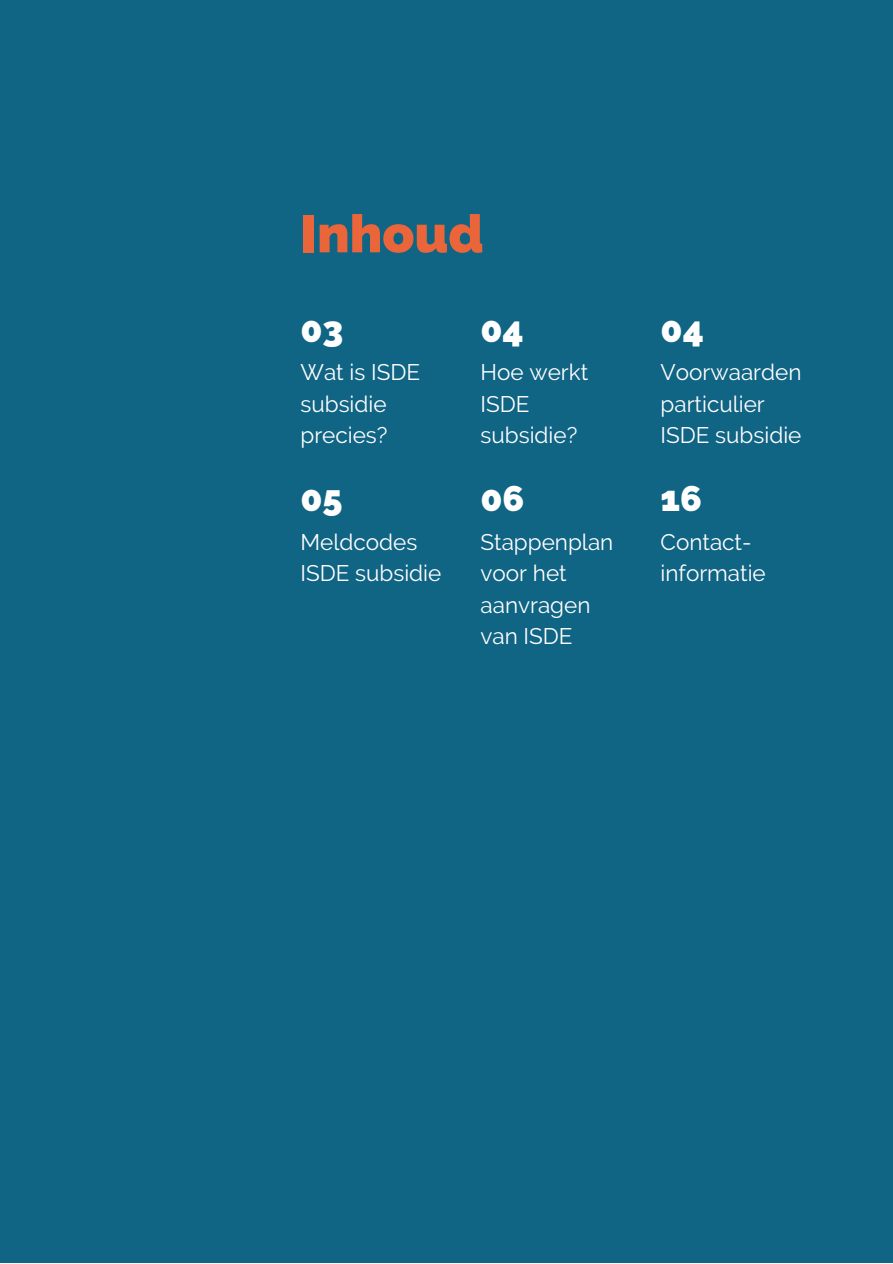
<style>
.page{position:relative;width:893px;height:1264px;background:#fff}
.page>*{position:absolute;margin:0;border:0;box-sizing:border-box;transform-origin:0 0}
.t1{font:800 52.5px "Raleway";color:#eb653a}
.t2{font:800 36px "Raleway";color:#fff}
.t3{font:22.5px/31.5px "Raleway";color:#fff}
</style>
<div class="page">
<div style="left:0;top:0;width:892px;height:1262px;background:#106484"></div>
<h1 class="t1" style="left:300px;top:203px;width:185px">Inhoud</h1>
<h2 class="t2" style="left:300px;top:307px;width:44px">03</h2>
<h2 class="t2" style="left:480px;top:307px;width:45px">04</h2>
<h2 class="t2" style="left:660px;top:307px;width:45px">04</h2>
<p class="t3" style="left:300px;top:356px;width:121px">Wat is ISDE subsidie precies?</p>
<p class="t3" style="left:480px;top:356px;width:109px">Hoe werkt<br>ISDE subsidie?</p>
<p class="t3" style="left:660px;top:356px;width:142px">Voorwaarden particulier<br>ISDE subsidie</p>
<h2 class="t2" style="left:300px;top:477px;width:44px">05</h2>
<h2 class="t2" style="left:480px;top:477px;width:45px">06</h2>
<h2 class="t2" style="left:660px;top:477px;width:43px">16</h2>
<p class="t3" style="left:300px;top:526px;width:142px">Meldcodes<br>ISDE subsidie</p>
<p class="t3" style="left:480px;top:526px;width:134px">Stappenplan voor het aanvragen van ISDE</p>
<p class="t3" style="left:660px;top:526px;width:107px">Contact&shy;informatie</p>
</div>
